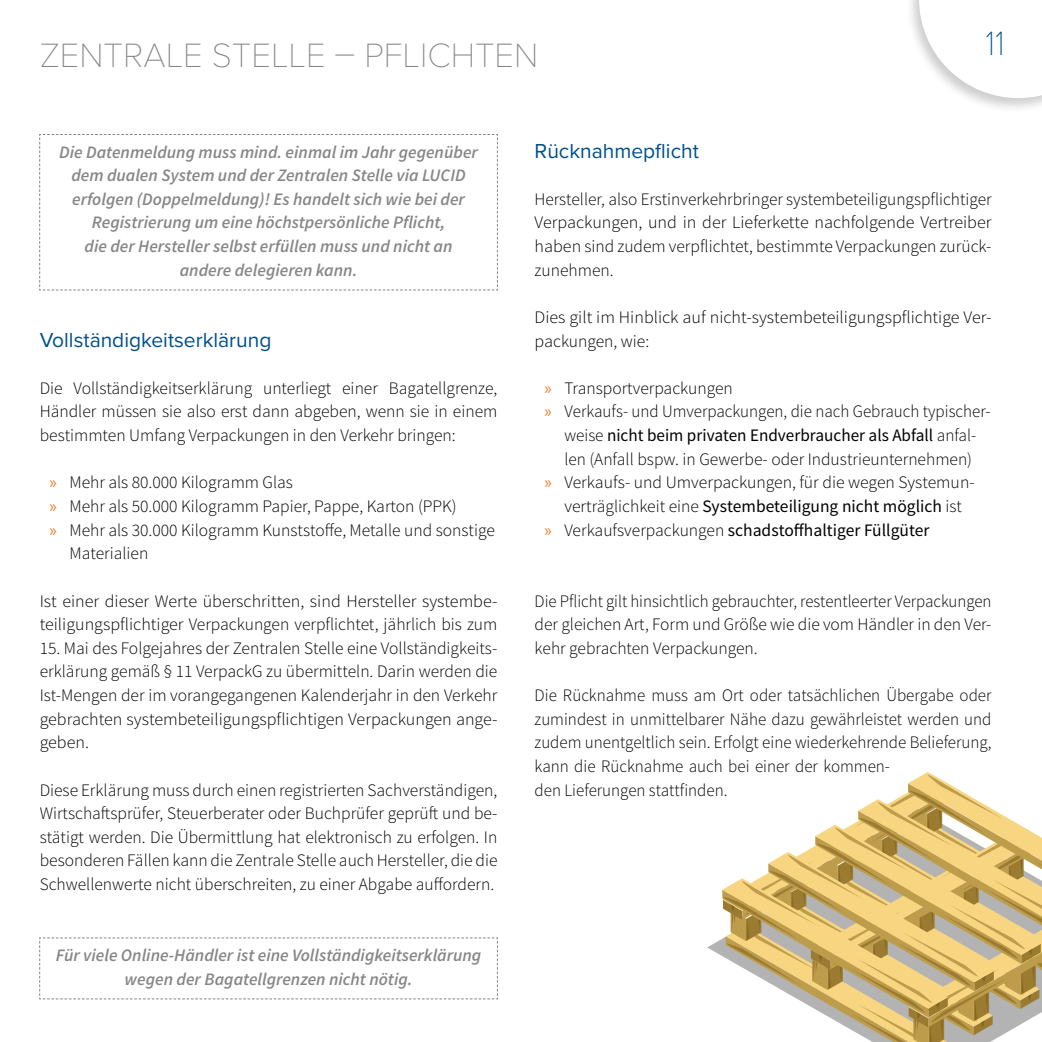
<style>
.page{position:relative;width:1042px;height:1042px;background:#fff}
.page>*{position:absolute;margin:0;border:0;box-sizing:border-box;transform-origin:0 0}
.t1{font:100 35px "Proxima Nova T";color:#878787}
.t2{font:100 35px "Proxima Nova T";color:#00508c}
.t3{font:21px "Proxima Nova";color:#00508c}
.t4{font:300 17.5px/23.6px "Source Sans Pro";color:#000;text-align:justify}
.t5{font:italic 600 17.5px/23.6px "Source Sans Pro";color:#878787;text-align:center}
.t6{font:17.5px "Source Sans Pro";color:#000}
.t7{font:300 17.5px/23.6px "Source Sans Pro";color:#000;text-align:justify;scale:.96 1}
.s1{font-family:"Myriad Pro";font-weight:400;color:#f07e26}
.s2{font-weight:300}
.s3{font-family:"Myriad Pro";color:#f07e26}
</style>
<div class="page">
<div style="left:905px;top:0;width:137px;height:112px;background:#000;opacity:.2"></div>
<svg style="left:919px;top:0;width:123px;height:98px"></svg>
<svg style="left:39px;top:134px;width:459px;height:157px"></svg>
<svg style="left:39px;top:937px;width:459px;height:63px"></svg>
<svg style="left:719px;top:772px;width:323px;height:270px"></svg>
<h1 class="t1" style="left:40px;top:30px;width:500px">ZENTRALE STELLE – PFLICHTEN</h1>
<h1 class="t2" style="left:985px;top:17px;width:21px">11</h1>
<p class="t5" style="left:59px;top:140px;width:420px">Die Datenmeldung muss mind. einmal im Jahr gegenüber dem dualen System und der Zentralen Stelle via LUCID erfolgen (Doppelmeldung)! Es handelt sich wie bei der Registrierung um eine höchstpersönliche Pflicht,<br>die der Hersteller selbst erfüllen muss und nicht an andere delegieren kann.</p>
<p class="t3" style="left:40px;top:324px;width:233px">Vollständigkeitserklärung</p>
<p class="t4" style="left:40px;top:376px;width:459px">Die Vollständigkeitserklärung unterliegt einer Bagatellgrenze, Händler müssen sie also erst dann abgeben, wenn sie in einem bestimmten Umfang Verpackungen in den Verkehr bringen:</p>
<p class="t4" style="left:50px;top:471px;width:245px"><span class="s1">»</span> Mehr als 80.000 Kilogramm Glas</p>
<p class="t4" style="left:50px;top:494px;width:409px"><span class="s1">»</span> Mehr als 50.000 Kilogramm Papier, Pappe, Karton (PPK)</p>
<p class="t4" style="left:50px;top:518px;width:447px"><span class="s1">»</span> Mehr als 30.000 Kilogramm Kunststoffe, Metalle und sonstige</p>
<p class="t4" style="left:69px;top:542px;width:80px">Materialien</p>
<p class="t4" style="left:40px;top:589px;width:459px">Ist einer dieser Werte überschritten, sind Hersteller systembe&shy;teiligungspflichtiger Verpackungen verpflichtet, jährlich bis zum</p>
<p class="t4" style="left:40px;top:636px;width:459px">15. Mai des Folgejahres der Zentralen Stelle eine Vollständigkeits&shy;erklärung gemäß § 11 VerpackG zu übermitteln. Darin werden die Ist-Mengen der im vorangegangenen Kalenderjahr in den Verkehr gebrachten systembeteiligungspflichtigen Verpackungen ange&shy;geben.</p>
<p class="t4" style="left:40px;top:778px;width:459px">Diese Erklärung muss durch einen registrierten Sachverständigen, Wirtschaftsprüfer, Steuerberater oder Buchprüfer geprüft und be&shy;stätigt werden. Die Übermittlung hat elektronisch zu erfolgen. In besonderen Fällen kann die Zentrale Stelle auch Hersteller, die die Schwellenwerte nicht überschreiten, zu einer Abgabe auffordern.</p>
<p class="t5" style="left:56px;top:943px;width:427px">Für viele Online-Händler ist eine Vollständigkeitserklärung wegen der Bagatellgrenzen nicht nötig.</p>
<p class="t3" style="left:535px;top:135px;width:166px">Rücknahmepflicht</p>
<p class="t4" style="left:535px;top:187px;width:458px">Hersteller, also Erstinverkehrbringer systembeteiligungspflichtiger Verpackungen, und in der Lieferkette nachfolgende Vertreiber haben sind zudem verpflichtet, bestimmte Verpackungen zurück&shy;zunehmen.</p>
<p class="t4" style="left:535px;top:305px;width:458px">Dies gilt im Hinblick auf nicht-systembeteiligungspflichtige Ver&shy;packungen, wie:</p>
<p class="t4" style="left:544px;top:376px;width:190px"><span class="s1">»</span> Transportverpackungen</p>
<p class="t4" style="left:544px;top:400px;width:447px"><span class="s1">»</span> Verkaufs- und Umverpackungen, die nach Gebrauch typischer-</p>
<p class="t6" style="left:564px;top:424px;width:413px"><span class="s2">weise</span> nicht beim privaten Endverbraucher als Abfall <span class="s2">anfal-</span></p>
<p class="t4" style="left:564px;top:447px;width:409px">len (Anfall bspw. in Gewerbe- oder Industrieunternehmen)</p>
<p class="t4" style="left:544px;top:471px;width:432px"><span class="s1">»</span> Verkaufs- und Umverpackungen, für die wegen Systemun-</p>
<p class="t6" style="left:564px;top:495px;width:399px"><span class="s2">verträglichkeit eine</span> Systembeteiligung nicht möglich <span class="s2">ist</span></p>
<p class="t6" style="left:544px;top:519px;width:386px"><span class="s3">»</span> <span class="s2">Verkaufsverpackungen</span> schadstoffhaltiger Füllgüter</p>
<p class="t7" style="left:535px;top:589px;width:477px">Die Pflicht gilt hinsichtlich gebrauchter, restentleerter Verpackungen der gleichen Art, Form und Größe wie die vom Händler in den Ver&shy;kehr gebrachten Verpackungen.</p>
<p class="t4" style="left:535px;top:683px;width:458px;text-align:left">Die Rücknahme muss am Ort oder tatsächlichen Übergabe oder zumindest in unmittelbarer Nähe dazu gewährleistet werden und zudem unentgeltlich sein. Erfolgt eine wiederkehrende Belieferung, kann die Rücknahme auch bei einer der kommen-<br>den Lieferungen stattfinden.</p>
</div>
